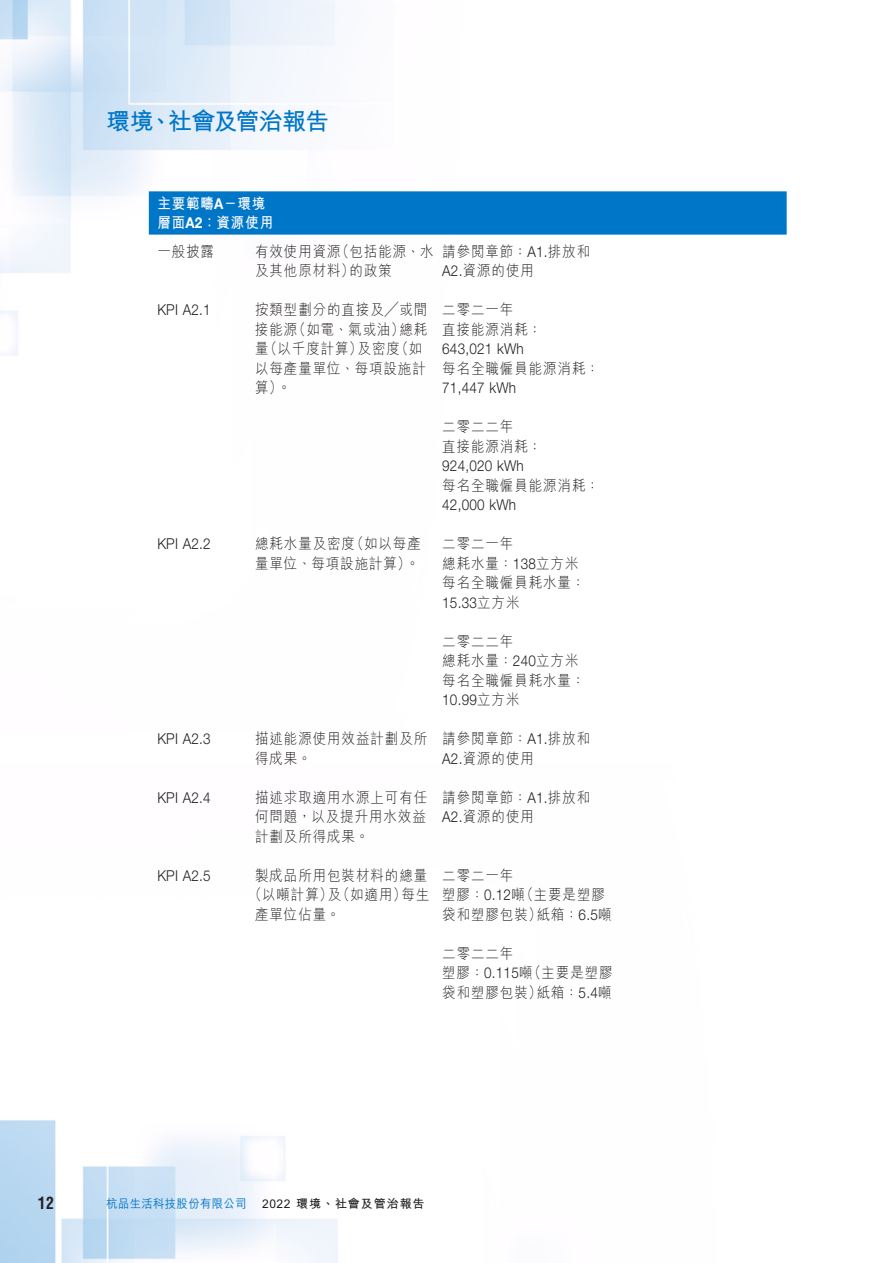
<style>
.page{position:relative;width:893px;height:1263px;background:#fff}
.page>*{position:absolute;margin:0;border:0;box-sizing:border-box;transform-origin:0 0}
.t1{font:700 24px "M Hei HK";letter-spacing:-.035em;color:#0076c8}
.t2{font:700 condensed 16.5px "Helvetica LT Std";color:#231f20;scale:.95 1}
._50_Table_txt{font:300 15px/19.5px "M Hei HK";letter-spacing:.07em;color:#231f20;scale:.9 1}
._50_Table_txt-2{font:300 15px "Helvetica Neue LT Std";letter-spacing:.02em;color:#231f20;scale:.9 1}
._50_Table_txt-3{font:700 15px "M Hei HK";letter-spacing:.07em;color:#fff;scale:.9 1}
.t3{font:700 12px "M Hei HK";letter-spacing:.08em;color:#231f20}
.t4{font:500 12px "M Hei HK";letter-spacing:.03em;color:#0076c8;scale:.95 1}
.s1{font-family:"Helvetica Neue LT Std"}
</style>
<div class="page">
<img style="left:0;top:0;width:338px;height:1263px">
<div style="left:149px;top:191px;width:638px;height:44px;background:#0076c8"></div>
<h1 class="t1" style="left:106px;top:104px;width:224px">環境、社會及管治報告</h1>
<p class="_50_Table_txt-3" style="left:157px;top:193px;width:122px">主要範疇<span class="s1">A</span>－環境</p>
<p class="_50_Table_txt-3" style="left:157px;top:212px;width:130px">層面<span class="s1">A2</span>：資源使用</p>
<p class="_50_Table_txt" style="left:157px;top:241px;width:65px">一般披露</p>
<p class="_50_Table_txt" style="left:255px;top:241px;width:200px">有效使用資源（包括能源、水及其他原材料）的政策</p>
<p class="_50_Table_txt" style="left:442px;top:241px;width:166px">請參閱章節：<span class="s1">A1.</span>排放和<br><span class="s1">A2.</span>資源的使用</p>
<p class="_50_Table_txt-2" style="left:157px;top:301px;width:61px">KPI A2.1</p>
<p class="_50_Table_txt" style="left:255px;top:299px;width:193px">按類型劃分的直接及╱或間接能源（如電、氣或油）總耗量（以千度計算）及密度（如以每產量單位、每項設施計算）。</p>
<p class="_50_Table_txt" style="left:442px;top:299px;width:81px">二零二一年</p>
<p class="_50_Table_txt" style="left:442px;top:319px;width:112px">直接能源消耗：</p>
<p class="_50_Table_txt-2" style="left:442px;top:340px;width:92px">643,021 kWh</p>
<p class="_50_Table_txt" style="left:442px;top:358px;width:176px">每名全職僱員能源消耗：</p>
<p class="_50_Table_txt-2" style="left:442px;top:379px;width:84px">71,447 kWh</p>
<p class="_50_Table_txt" style="left:442px;top:416px;width:81px">二零二二年</p>
<p class="_50_Table_txt" style="left:442px;top:436px;width:112px">直接能源消耗：</p>
<p class="_50_Table_txt-2" style="left:442px;top:457px;width:92px">924,020 kWh</p>
<p class="_50_Table_txt" style="left:442px;top:475px;width:176px">每名全職僱員能源消耗：</p>
<p class="_50_Table_txt-2" style="left:442px;top:496px;width:84px">42,000 kWh</p>
<p class="_50_Table_txt-2" style="left:157px;top:535px;width:61px">KPI A2.2</p>
<p class="_50_Table_txt" style="left:255px;top:533px;width:186px">總耗水量及密度（如以每產量單位、每項設施計算）。</p>
<p class="_50_Table_txt" style="left:442px;top:533px;width:81px">二零二一年</p>
<p class="_50_Table_txt" style="left:442px;top:553px;width:153px">總耗水量：<span class="s1">138</span>立方米</p>
<p class="_50_Table_txt" style="left:442px;top:572px;width:160px">每名全職僱員耗水量：<br><span class="s1">15.33</span>立方米</p>
<p class="_50_Table_txt" style="left:442px;top:631px;width:81px">二零二二年</p>
<p class="_50_Table_txt" style="left:442px;top:650px;width:153px">總耗水量：<span class="s1">240</span>立方米</p>
<p class="_50_Table_txt" style="left:442px;top:670px;width:160px">每名全職僱員耗水量：<br><span class="s1">10.99</span>立方米</p>
<p class="_50_Table_txt-2" style="left:157px;top:730px;width:61px">KPI A2.3</p>
<p class="_50_Table_txt" style="left:255px;top:728px;width:193px">描述能源使用效益計劃及所得成果。</p>
<p class="_50_Table_txt" style="left:442px;top:728px;width:166px">請參閱章節：<span class="s1">A1.</span>排放和<br><span class="s1">A2.</span>資源的使用</p>
<p class="_50_Table_txt-2" style="left:157px;top:788px;width:61px">KPI A2.4</p>
<p class="_50_Table_txt" style="left:255px;top:787px;width:193px;text-align:justify">描述求取適用水源上可有任何問題，以及提升用水效益計劃及所得成果。</p>
<p class="_50_Table_txt" style="left:442px;top:787px;width:166px">請參閱章節：<span class="s1">A1.</span>排放和<br><span class="s1">A2.</span>資源的使用</p>
<p class="_50_Table_txt-2" style="left:157px;top:866px;width:61px">KPI A2.5</p>
<p class="_50_Table_txt" style="left:255px;top:865px;width:193px">製成品所用包裝材料的總量</p>
<p class="_50_Table_txt" style="left:248px;top:884px;width:203px">（以噸計算）及（如適用）每生</p>
<p class="_50_Table_txt" style="left:255px;top:904px;width:96px">產單位佔量。</p>
<p class="_50_Table_txt" style="left:442px;top:865px;width:81px">二零二一年</p>
<p class="_50_Table_txt" style="left:442px;top:884px;width:190px">塑膠：<span class="s1">0.12</span>噸（主要是塑膠袋和塑膠包裝）紙箱：<span class="s1">6.5</span>噸</p>
<p class="_50_Table_txt" style="left:442px;top:943px;width:81px">二零二二年</p>
<p class="_50_Table_txt" style="left:442px;top:962px;width:191px">塑膠：<span class="s1">0.115</span>噸（主要是塑膠袋和塑膠包裝）紙箱：<span class="s1">5.4</span>噸</p>
<p class="t2" style="left:38px;top:1193px;width:18px">12</p>
<p class="t4" style="left:106px;top:1195px;width:149px">杭品生活科技股份有限公司</p>
<p class="t3" style="left:262px;top:1195px;width:164px">2022 環境、社會及管治報告</p>
</div>
